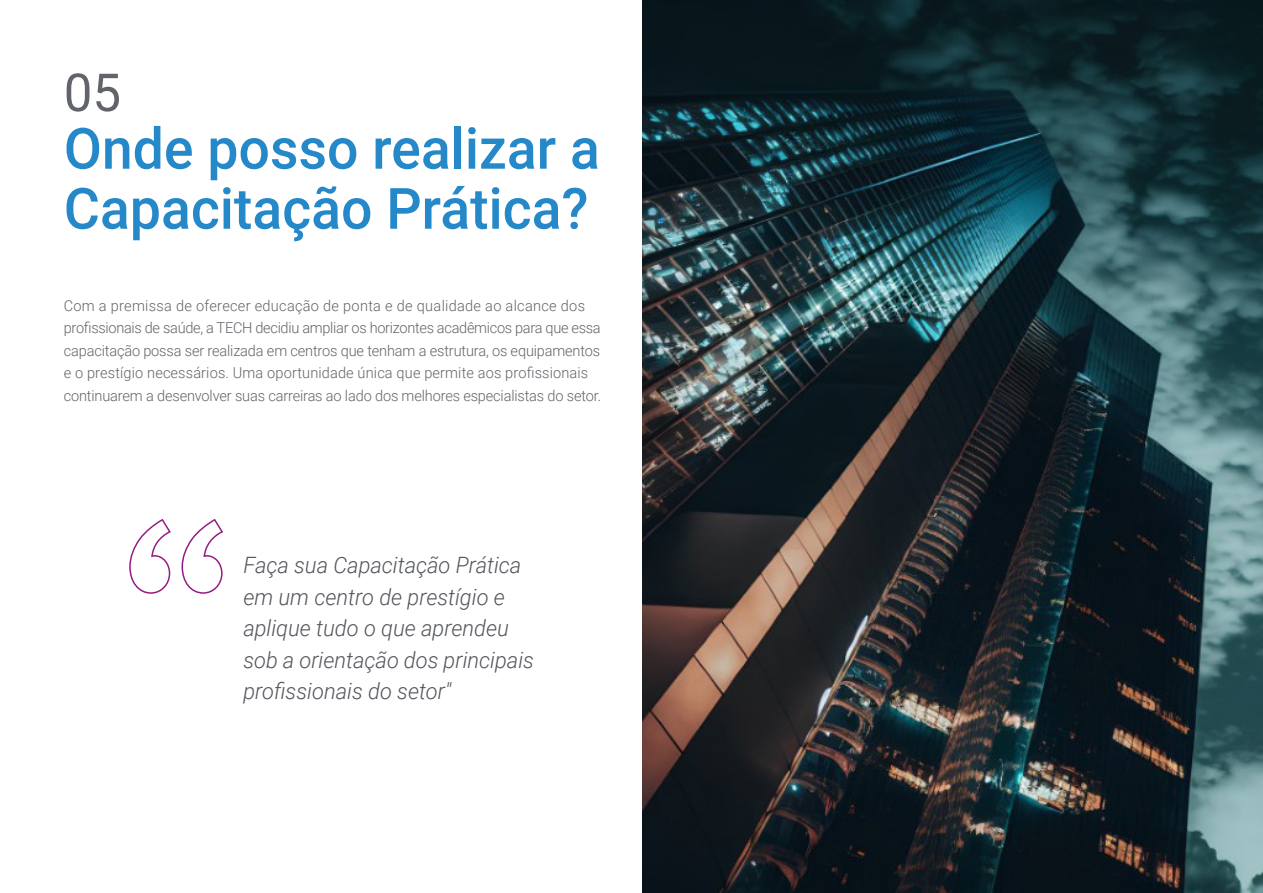
<style>
.page{position:relative;width:1263px;height:893px;background:#fff}
.page>*{position:absolute;margin:0;border:0;box-sizing:border-box;transform-origin:0 0}
.t1{font:500 57px/60px "Roboto";color:#2488c9}
.t2{font:52.5px "Roboto";color:#61646a}
.t3{font:italic 300 22.5px/31.5px "Roboto";color:#52555b}
.t4{font:300 15px/22.5px "Roboto";letter-spacing:-.01em;color:#61646a}
</style>
<div class="page">
<svg style="left:129px;top:518px;width:94px;height:76px"></svg>
<img style="left:642px;top:0;width:621px;height:893px">
<h2 class="t2" style="left:64px;top:56px;width:59px">05</h2>
<h1 class="t1" style="left:64px;top:116px;width:537px">Onde posso realizar a<br>Capacitação Prática?</h1>
<p class="t4" style="left:64px;top:293px;width:539px">Com a premissa de oferecer educação de ponta e de qualidade ao alcance dos profissionais de saúde, a TECH decidiu ampliar os horizontes acadêmicos para que essa capacitação possa ser realizada em centros que tenham a estrutura, os equipamentos e o prestígio necessários. Uma oportunidade única que permite aos profissionais continuarem a desenvolver suas carreiras ao lado dos melhores especialistas do setor.</p>
<h3 class="t3" style="left:243px;top:549px;width:292px">Faça sua Capacitação Prática em um centro de prestígio e aplique tudo o que aprendeu sob a orientação dos principais profissionais do setor"</h3>
</div>
